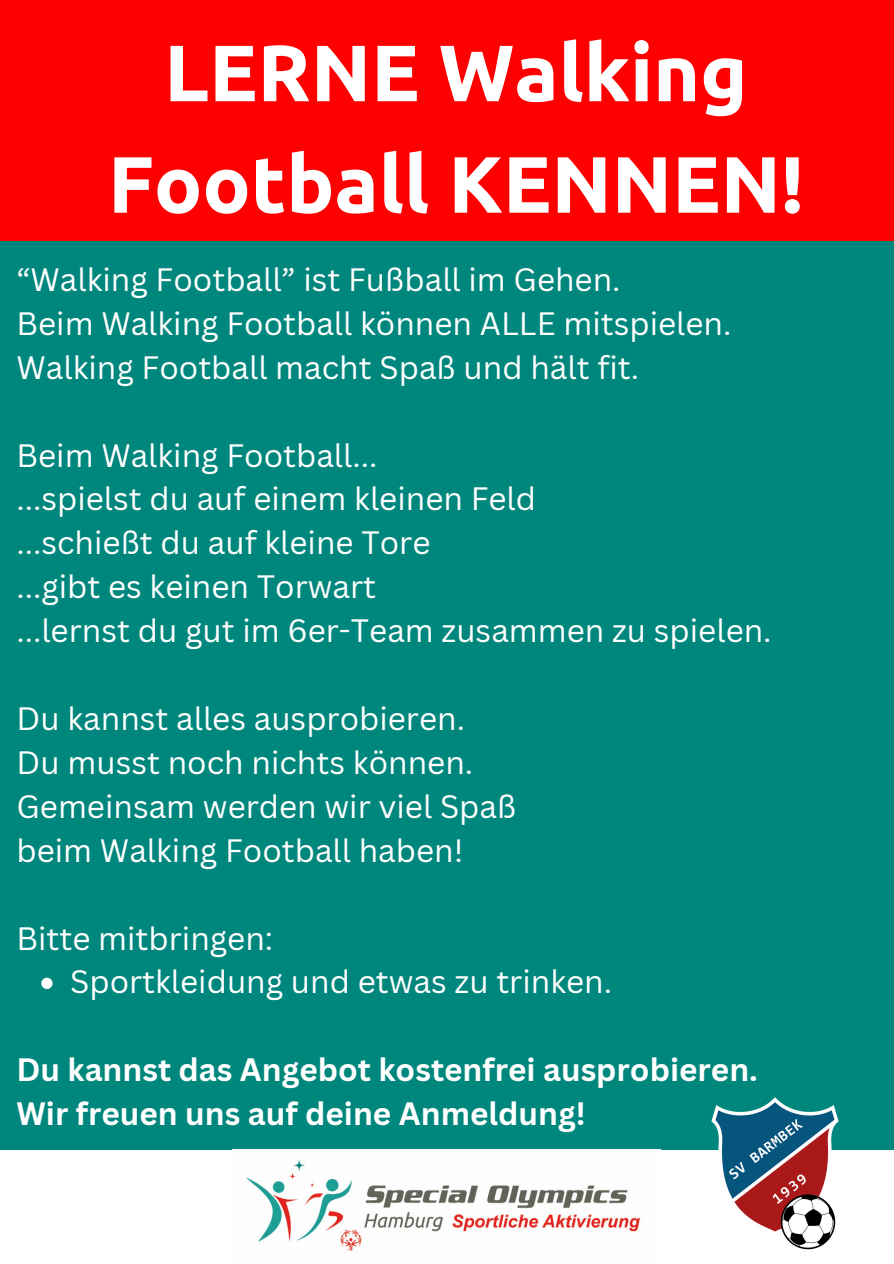
<style>
.page{position:relative;width:894px;height:1264px;background:#fff}
.page>*{position:absolute;margin:0;border:0;box-sizing:border-box;transform-origin:0 0}
.t1{font:700 79.8px/111.4px "Ubuntu";color:#fff;text-align:center}
.t2{font:31.5px "Canva Sans";color:#fff}
.t3{font:700 31.5px/44px "Canva Sans";color:#fff}
</style>
<div class="page">
<div style="left:0;top:0;width:893px;height:242px;background:#f00"></div>
<div style="left:0;top:242px;width:893px;height:907px;background:#00877d"></div>
<img style="left:246px;top:1159px;width:394px;height:92px">
<img style="left:708px;top:1097px;width:138px;height:153px">
<svg style="left:41px;top:977px;width:12px;height:11px"></svg>
<p class="t1" style="left:108px;top:16px;width:697px">LERNE Walking<br>Football KENNEN!</p>
<p class="t2" style="left:17px;top:257px;width:605px">“Walking Football” ist Fußball im Gehen.</p>
<p class="t2" style="left:17px;top:301px;width:716px">Beim Walking Football können ALLE mitspielen.</p>
<p class="t2" style="left:17px;top:345px;width:624px">Walking Football macht Spaß und hält fit.</p>
<p class="t2" style="left:17px;top:433px;width:362px">Beim Walking Football...</p>
<p class="t2" style="left:17px;top:477px;width:521px">...spielst du auf einem kleinen Feld</p>
<p class="t2" style="left:17px;top:520px;width:415px">...schießt du auf kleine Tore</p>
<p class="t2" style="left:17px;top:564px;width:361px">...gibt es keinen Torwart</p>
<p class="t2" style="left:17px;top:608px;width:756px">...lernst du gut im 6er-Team zusammen zu spielen.</p>
<p class="t2" style="left:17px;top:696px;width:450px">Du kannst alles ausprobieren.</p>
<p class="t2" style="left:17px;top:740px;width:458px">Du musst noch nichts können.</p>
<p class="t2" style="left:17px;top:784px;width:501px">Gemeinsam werden wir viel Spaß</p>
<p class="t2" style="left:17px;top:828px;width:448px">beim Walking Football haben!</p>
<p class="t2" style="left:17px;top:915px;width:258px">Bitte mitbringen:</p>
<h2 class="t2" style="left:70px;top:959px;width:543px">Sportkleidung und etwas zu trinken.</h2>
<p class="t3" style="left:17px;top:1047px;width:742px">Du kannst das Angebot kostenfrei ausprobieren.<br>Wir freuen uns auf deine Anmeldung!</p>
</div>
